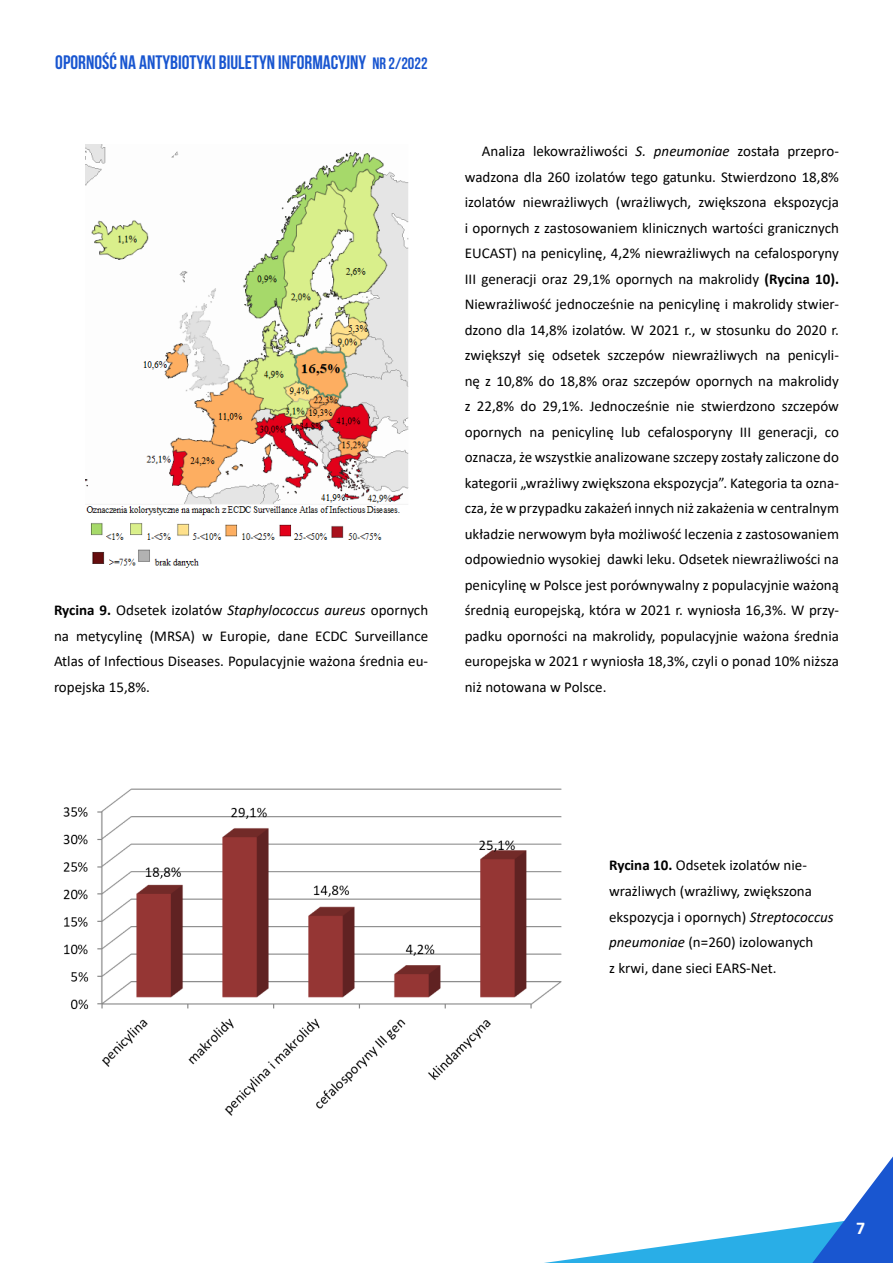
<style>
.page{position:relative;width:893px;height:1263px;background:#fff}
.page>*{position:absolute;margin:0;border:0;box-sizing:border-box;transform-origin:0 0}
.t1{font:700 19.5px "Bebas Neue";color:#1956d0}
.t2{font:700 18px "Calibri";color:#fff}
.t3{font:15px/25.5px "Calibri";color:#000;text-align:justify}
.s1{font-size:16.5px}
.s2{font-weight:700}
.s3{font-style:italic}
</style>
<div class="page">
<img style="left:86px;top:145px;width:323px;height:423px">
<img style="left:63px;top:788px;width:499px;height:328px">
<svg style="left:544px;top:1156px;width:349px;height:107px"></svg>
<h1 class="t1" style="left:55px;top:51px;width:374px">OPORNOŚĆ NA ANTYBIOTYKI BIULETYN INFORMACYJNY <span class="s1">nr 2/2022</span></h1>
<p class="t3" style="left:54px;top:597px;width:376px"><span class="s2">Rycina 9.</span> Odsetek izolatów <span class="s3">Staphylococcus aureus</span> opornych na metycylinę (MRSA) w Europie, dane ECDC Surveillance Atlas of Infectious Diseases. Populacyjnie ważona średnia eu&shy;ropejska 15,8%.</p>
<p class="t3" style="left:465px;top:138px;width:376px;text-indent:17px">Analiza lekowrażliwości <span class="s3">S. pneumoniae</span> została przepro&shy;wadzona dla 260 izolatów tego gatunku. Stwierdzono 18,8% izolatów niewrażliwych (wrażliwych, zwiększona ekspozycja i opornych z zastosowaniem klinicznych wartości granicznych EUCAST) na penicylinę, 4,2% niewrażliwych na cefalosporyny III generacji oraz 29,1% opornych na makrolidy <span class="s2">(Rycina 10).<br></span>Niewrażliwość jednocześnie na penicylinę i makrolidy stwier&shy;dzono dla 14,8% izolatów. W 2021 r., w stosunku do 2020 r. zwiększył się odsetek szczepów niewrażliwych na penicyli&shy;nę z 10,8% do 18,8% oraz szczepów opornych na makrolidy z 22,8% do 29,1%. Jednocześnie nie stwierdzono szczepów opornych na penicylinę lub cefalosporyny III generacji, co oznacza, że wszystkie analizowane szczepy zostały zaliczone do kategorii „wrażliwy zwiększona ekspozycja”. Kategoria ta ozna&shy;cza, że w przypadku zakażeń innych niż zakażenia w centralnym układzie nerwowym była możliwość leczenia z zastosowaniem odpowiednio wysokiej dawki leku. Odsetek niewrażliwości na penicylinę w Polsce jest porównywalny z populacyjnie ważoną średnią europejską, która w 2021 r. wyniosła 16,3%. W przy&shy;padku oporności na makrolidy, populacyjnie ważona średnia europejska w 2021 r wyniosła 18,3%, czyli o ponad 10% niższa niż notowana w Polsce.</p>
<p class="t3" style="left:609px;top:852px;width:226px;text-align:left"><span class="s2">Rycina 10.</span> Odsetek izolatów nie&shy;wrażliwych (wrażliwy, zwiększona ekspozycja i opornych) <span class="s3">Streptococcus pneumoniae</span> (n=260) izolowanych<br>z krwi, dane sieci EARS-Net.</p>
<p class="t2" style="left:856px;top:1215px;width:11px">7</p>
</div>
